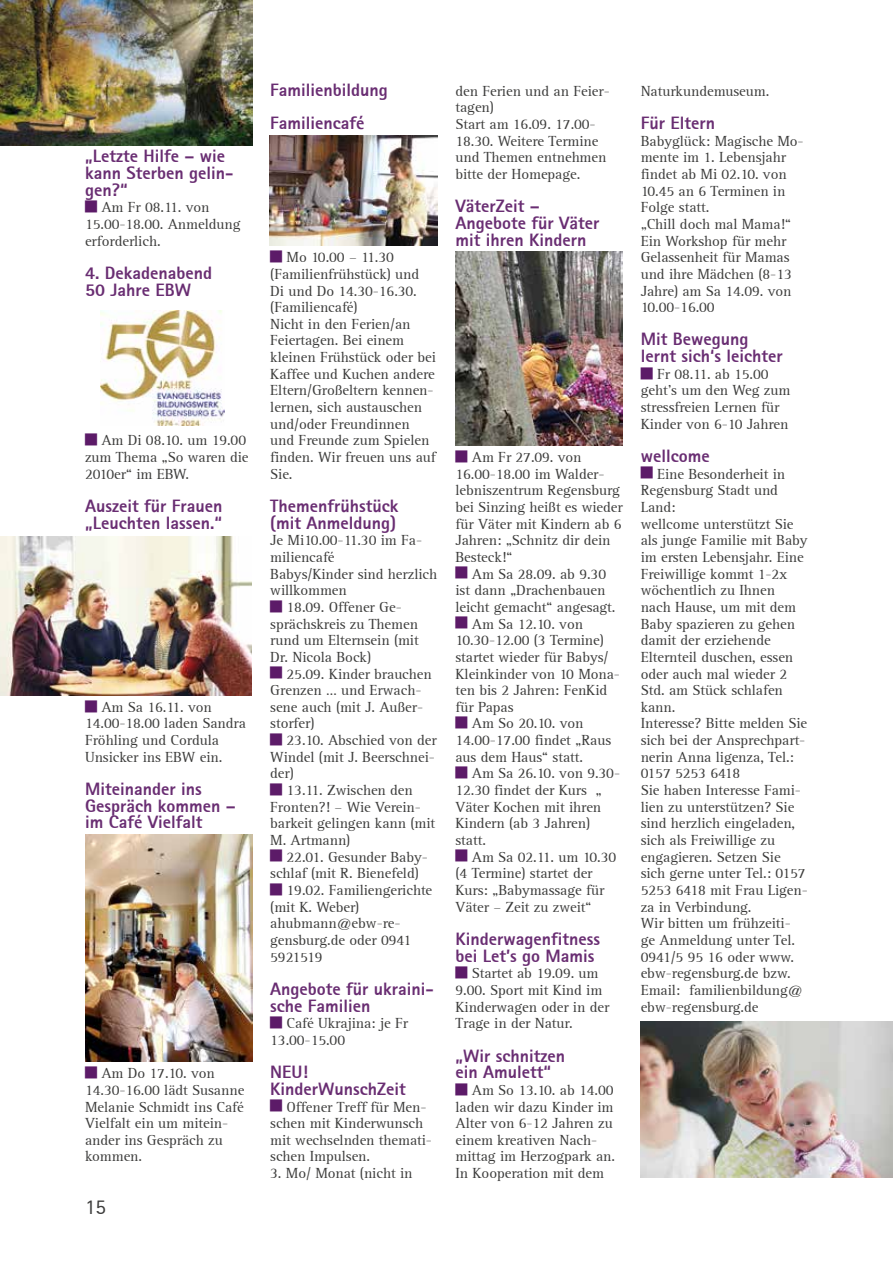
<style>
.page{position:relative;width:893px;height:1263px;background:#fff}
.page>*{position:absolute;margin:0;border:0;box-sizing:border-box;transform-origin:0 0}
.t1{font:21px "Rotis Sans Serif 55";color:#3c3c3b}
.t2{font:18px/16.6px "Rotis Sans Serif Extra Bold 75";color:#692d72}
.t3{font:15px/16.6px "Rotis Serif";letter-spacing:-.005em;color:#3c3c3b}
</style>
<div class="page">
<hr style="left:0;top:0;width:1px;height:1263px;background:#ebe4f0">
<img style="left:641px;top:1021px;width:252px;height:157px">
<img style="left:0;top:537px;width:252px;height:158px">
<img style="left:101px;top:311px;width:123px;height:114px">
<img style="left:0;top:0;width:252px;height:146px">
<img style="left:85px;top:834px;width:167px;height:227px">
<img style="left:455px;top:252px;width:168px;height:193px">
<img style="left:269px;top:135px;width:168px;height:111px">
<p class="t2" style="left:85px;top:148px;width:150px">„Letzte Hilfe – wie kann Sterben gelin&shy;gen?“</p>
<p class="t3" style="left:85px;top:199px;width:157px;text-indent:16px">Am Fr 08.11. von<br>15.00-18.00. Anmeldung erforderlich.</p>
<p class="t2" style="left:85px;top:264px;width:129px">4. Dekadenabend<br>50 Jahre EBW</p>
<p class="t3" style="left:85px;top:432px;width:165px;text-indent:16px">Am Di 08.10. um 19.00 zum Thema „So waren die<br>2010er“ im EBW.</p>
<p class="t2" style="left:85px;top:497px;width:139px">Auszeit für Frauen „Leuchten lassen.“</p>
<p class="t3" style="left:85px;top:699px;width:162px;text-indent:16px">Am Sa 16.11. von<br>14.00-18.00 laden Sandra<br>Fröhling und Cordula<br>Unsicker ins EBW ein.</p>
<p class="t2" style="left:85px;top:780px;width:152px">Miteinander ins<br>Gespräch kommen – im Café Vielfalt</p>
<p class="t3" style="left:85px;top:1065px;width:161px;text-indent:16px">Am Do 17.10. von<br>14.30-16.00 lädt Susanne<br>Melanie Schmidt ins Café<br>Vielfalt ein um mitein&shy;ander ins Gespräch zu kommen.</p>
<h1 class="t1" style="left:85px;top:1195px;width:22px">15</h1>
<p class="t2" style="left:270px;top:73px;width:119px;line-height:33.3px">Familienbildung<br>Familiencafé</p>
<p class="t3" style="left:270px;top:249px;width:167px;text-indent:16px">Mo 10.00 – 11.30 (Familienfrühstück) und<br>Di und Do 14.30-16.30. (Familiencafé)<br>Nicht in den Ferien/an<br>Feiertagen. Bei einem kleinen Frühstück oder bei<br>Kaffee und Kuchen andere<br>Eltern/Großeltern kennen&shy;lernen, sich austauschen und/oder Freundinnen und Freunde zum Spielen finden. Wir freuen uns auf<br>Sie.</p>
<p class="t2" style="left:270px;top:497px;width:130px">Themenfrühstück (mit Anmeldung)</p>
<p class="t3" style="left:270px;top:532px;width:153px">Je Mi10.00-11.30 im Fa-</p>
<p class="t3" style="left:270px;top:549px;width:66px">miliencafé</p>
<p class="t3" style="left:270px;top:566px;width:168px">Babys/Kinder sind herzlich</p>
<p class="t3" style="left:270px;top:582px;width:78px">willkommen</p>
<p class="t3" style="left:287px;top:599px;width:117px">18.09. Offener Ge-</p>
<p class="t3" style="left:270px;top:616px;width:149px">sprächskreis zu Themen</p>
<p class="t3" style="left:270px;top:632px;width:150px">rund um Elternsein (mit</p>
<p class="t3" style="left:270px;top:649px;width:102px">Dr. Nicola Bock)</p>
<p class="t3" style="left:287px;top:666px;width:147px">25.09. Kinder brauchen</p>
<p class="t3" style="left:270px;top:682px;width:153px">Grenzen … und Erwach-</p>
<p class="t3" style="left:270px;top:699px;width:154px">sene auch (mit J. Außer-</p>
<p class="t3" style="left:270px;top:716px;width:46px">storfer)</p>
<p class="t3" style="left:287px;top:732px;width:152px">23.10. Abschied von der</p>
<p class="t3" style="left:270px;top:749px;width:166px">Windel (mit J. Beerschnei-</p>
<p class="t3" style="left:270px;top:765px;width:25px">der)</p>
<p class="t3" style="left:287px;top:782px;width:128px">13.11. Zwischen den</p>
<p class="t3" style="left:270px;top:799px;width:152px">Fronten?! – Wie Verein-</p>
<p class="t3" style="left:270px;top:815px;width:166px">barkeit gelingen kann (mit</p>
<p class="t3" style="left:270px;top:832px;width:82px">M. Artmann)</p>
<p class="t3" style="left:287px;top:849px;width:143px">22.01. Gesunder Baby-</p>
<p class="t3" style="left:270px;top:865px;width:150px">schlaf (mit R. Bienefeld)</p>
<p class="t3" style="left:287px;top:882px;width:147px">19.02. Familiengerichte</p>
<p class="t3" style="left:270px;top:899px;width:91px">(mit K. Weber)</p>
<p class="t3" style="left:270px;top:915px;width:132px">ahubmann@ebw-re-</p>
<p class="t3" style="left:270px;top:932px;width:142px">gensburg.de oder 0941</p>
<p class="t3" style="left:270px;top:949px;width:54px">5921519</p>
<p class="t2" style="left:270px;top:980px;width:165px">Angebote für ukraini&shy;sche Familien</p>
<p class="t3" style="left:270px;top:1015px;width:139px;text-indent:16px">Café Ukrajina: je Fr<br>13.00-15.00</p>
<p class="t2" style="left:270px;top:1063px;width:137px">NEU!<br>KinderWunschZeit</p>
<p class="t3" style="left:270px;top:1099px;width:163px;text-indent:16px">Offener Treff für Men&shy;schen mit Kinderwunsch mit wechselnden themati&shy;schen Impulsen.</p>
<p class="t3" style="left:270px;top:1165px;width:144px">3. Mo/ Monat (nicht in</p>
<p class="t3" style="left:455px;top:83px;width:156px">den Ferien und an Feier&shy;tagen)<br>Start am 16.09. 17.00-<br>18.30. Weitere Termine und Themen entnehmen bitte der Homepage.</p>
<p class="t2" style="left:455px;top:198px;width:145px">VäterZeit –<br>Angebote für Väter mit ihren Kindern</p>
<p class="t3" style="left:455px;top:449px;width:169px;text-indent:16px">Am Fr 27.09. von<br>16.00-18.00 im Walder&shy;lebniszentrum Regensburg bei Sinzing heißt es wieder für Väter mit Kindern ab 6<br>Jahren: „Schnitz dir dein<br>Besteck!“</p>
<p class="t3" style="left:472px;top:566px;width:136px">Am Sa 28.09. ab 9.30</p>
<p class="t3" style="left:455px;top:582px;width:151px">ist dann „Drachenbauen</p>
<p class="t3" style="left:455px;top:599px;width:162px">leicht gemacht“ angesagt.</p>
<p class="t3" style="left:472px;top:616px;width:113px">Am Sa 12.10. von</p>
<p class="t3" style="left:455px;top:632px;width:150px">10.30-12.00 (3 Termine)</p>
<p class="t3" style="left:455px;top:649px;width:155px">startet wieder für Babys/</p>
<p class="t3" style="left:455px;top:666px;width:166px">Kleinkinder von 10 Mona-</p>
<p class="t3" style="left:455px;top:682px;width:153px">ten bis 2 Jahren: FenKid</p>
<p class="t3" style="left:455px;top:699px;width:60px">für Papas</p>
<p class="t3" style="left:472px;top:716px;width:113px">Am So 20.10. von</p>
<p class="t3" style="left:455px;top:732px;width:157px">14.00-17.00 findet „Raus</p>
<p class="t3" style="left:455px;top:749px;width:129px">aus dem Haus“ statt.</p>
<p class="t3" style="left:472px;top:765px;width:150px">Am Sa 26.10. von 9.30-</p>
<p class="t3" style="left:455px;top:782px;width:148px">12.30 findet der Kurs „</p>
<p class="t3" style="left:455px;top:799px;width:147px">Väter Kochen mit ihren</p>
<p class="t3" style="left:455px;top:815px;width:136px">Kindern (ab 3 Jahren)</p>
<p class="t3" style="left:455px;top:832px;width:32px">statt.</p>
<p class="t3" style="left:472px;top:849px;width:146px">Am Sa 02.11. um 10.30</p>
<p class="t3" style="left:455px;top:865px;width:139px">(4 Termine) startet der</p>
<p class="t3" style="left:455px;top:882px;width:150px">Kurs: „Babymassage für</p>
<p class="t3" style="left:455px;top:899px;width:138px">Väter – Zeit zu zweit“</p>
<p class="t2" style="left:455px;top:930px;width:146px">Kinderwagenfitness bei Let’s go Mamis</p>
<p class="t3" style="left:455px;top:965px;width:155px;text-indent:16px">Startet ab 19.09. um<br>9.00. Sport mit Kind im<br>Kinderwagen oder in der<br>Trage in der Natur.</p>
<p class="t2" style="left:455px;top:1047px;width:111px">„Wir schnitzen ein Amulett“</p>
<p class="t3" style="left:455px;top:1082px;width:161px;text-indent:16px">Am So 13.10. ab 14.00 laden wir dazu Kinder im<br>Alter von 6-12 Jahren zu einem kreativen Nach&shy;mittag im Herzogpark an.<br>In Kooperation mit dem</p>
<p class="t3" style="left:641px;top:83px;width:130px">Naturkundemuseum.</p>
<p class="t2" style="left:641px;top:114px;width:76px">Für Eltern</p>
<p class="t3" style="left:641px;top:133px;width:164px">Babyglück: Magische Mo&shy;mente im 1. Lebensjahr findet ab Mi 02.10. von<br>10.45 an 6 Terminen in<br>Folge statt.<br>„Chill doch mal Mama!“<br>Ein Workshop für mehr<br>Gelassenheit für Mamas und ihre Mädchen (8-13<br>Jahre) am Sa 14.09. von<br>10.00-16.00</p>
<p class="t2" style="left:641px;top:331px;width:143px">Mit Bewegung lernt sich‘s leichter</p>
<p class="t3" style="left:641px;top:366px;width:151px;text-indent:16px">Fr 08.11. ab 15.00 geht’s um den Weg zum stressfreien Lernen für<br>Kinder von 6-10 Jahren</p>
<p class="t2" style="left:641px;top:447px;width:70px">wellcome</p>
<p class="t3" style="left:641px;top:466px;width:169px;text-indent:16px">Eine Besonderheit in<br>Regensburg Stadt und<br>Land:<br>wellcome unterstützt Sie als junge Familie mit Baby im ersten Lebensjahr. Eine<br>Freiwillige kommt 1-2x wöchentlich zu Ihnen nach Hause, um mit dem<br>Baby spazieren zu gehen damit der erziehende<br>Elternteil duschen, essen oder auch mal wieder 2<br>Std. am Stück schlafen kann.<br>Interesse? Bitte melden Sie sich bei der Ansprechpart&shy;nerin Anna ligenza, Tel.:<br>0157 5253 6418<br>Sie haben Interesse Fami&shy;lien zu unterstützen? Sie sind herzlich eingeladen, sich als Freiwillige zu engagieren. Setzen Sie sich gerne unter Tel.: 0157<br>5253 6418 mit Frau Ligen&shy;za in Verbindung.<br>Wir bitten um frühzeiti&shy;ge Anmeldung unter Tel.<br>0941/5 95 16 oder www. ebw-regensburg.de bzw.<br>Email: familienbildung@ ebw-regensburg.de</p>
</div>
